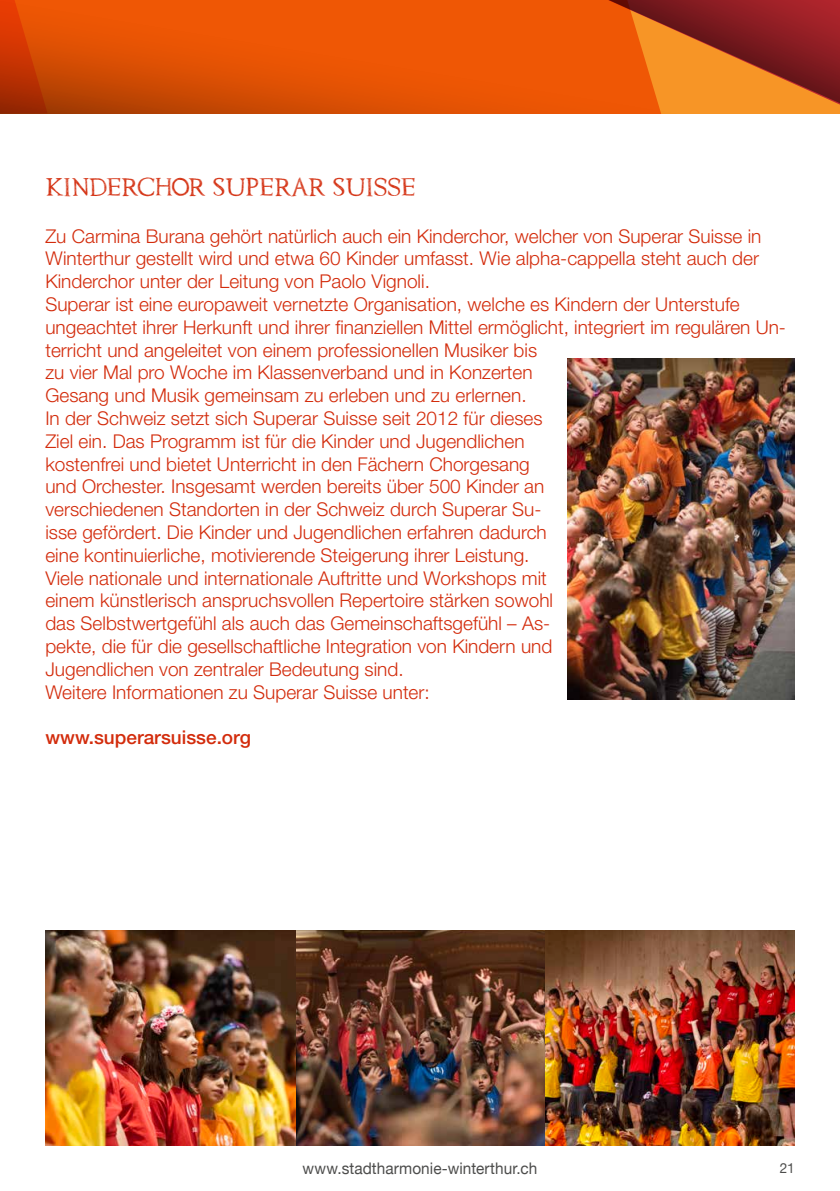
<style>
.page{position:relative;width:840px;height:1191px;background:#fff}
.page>*{position:absolute;margin:0;border:0;box-sizing:border-box;transform-origin:0 0}
.t1{font:26px "DK Traiectum";color:#d32c0c}
.t2{font:300 19px/22.8px "Helvetica Neue";color:#d32c0c}
.t3{font:500 19px "Helvetica Neue";color:#d32c0c}
.t4{font:16px "Helvetica Neue";letter-spacing:.005em;color:#4d4d4c;scale:.96 1}
.t5{font:14px "Helvetica Neue";color:#4d4d4c}
</style>
<div class="page">
<svg style="left:115px;top:0;width:724px;height:113px;background:#db530c"></svg>
<svg style="left:0;top:0;width:115px;height:113px;background:#cf4503"></svg>
<img style="left:45px;top:930px;width:749px;height:215px">
<img style="left:567px;top:359px;width:227px;height:340px">
<h1 class="t1" style="left:45px;top:173px;width:371px">KINDERCHOR SUPERAR SUISSE</h1>
<p class="t2" style="left:45px;top:224px;width:741px">Zu Carmina Burana gehört natürlich auch ein Kinderchor, welcher von Superar Suisse in Winterthur gestellt wird und etwa 60 Kinder umfasst. Wie alpha-cappella steht auch der Kinderchor unter der Leitung von Paolo Vignoli.<br>Superar ist eine europaweit vernetzte Organisation, welche es Kindern der Unterstufe ungeachtet ihrer Herkunft und ihrer finanziellen Mittel ermöglicht, integriert im regulären Un&shy;terricht und angeleitet von einem professionellen Musiker bis<br>zu vier Mal pro Woche im Klassenverband und in Konzerten<br>Gesang und Musik gemeinsam zu erleben und zu erlernen.<br>In der Schweiz setzt sich Superar Suisse seit 2012 für dieses<br>Ziel ein. Das Programm ist für die Kinder und Jugendlichen<br>kostenfrei und bietet Unterricht in den Fächern Chorgesang<br>und Orchester. Insgesamt werden bereits über 500 Kinder an<br>verschiedenen Standorten in der Schweiz durch Superar Su-<br>isse gefördert. Die Kinder und Jugendlichen erfahren dadurch<br>eine kontinuierliche, motivierende Steigerung ihrer Leistung.<br>Viele nationale und internationale Auftritte und Workshops mit<br>einem künstlerisch anspruchsvollen Repertoire stärken sowohl<br>das Selbstwertgefühl als auch das Gemeinschaftsgefühl – As-<br>pekte, die für die gesellschaftliche Integration von Kindern und<br>Jugendlichen von zentraler Bedeutung sind.<br>Weitere Informationen zu Superar Suisse unter:</p>
<p class="t3" style="left:45px;top:726px;width:207px">www.superarsuisse.org</p>
<p class="t4" style="left:302px;top:1156px;width:246px">www.stadtharmonie-winterthur.ch</p>
<p class="t5" style="left:779px;top:1158px;width:16px">21</p>
</div>
